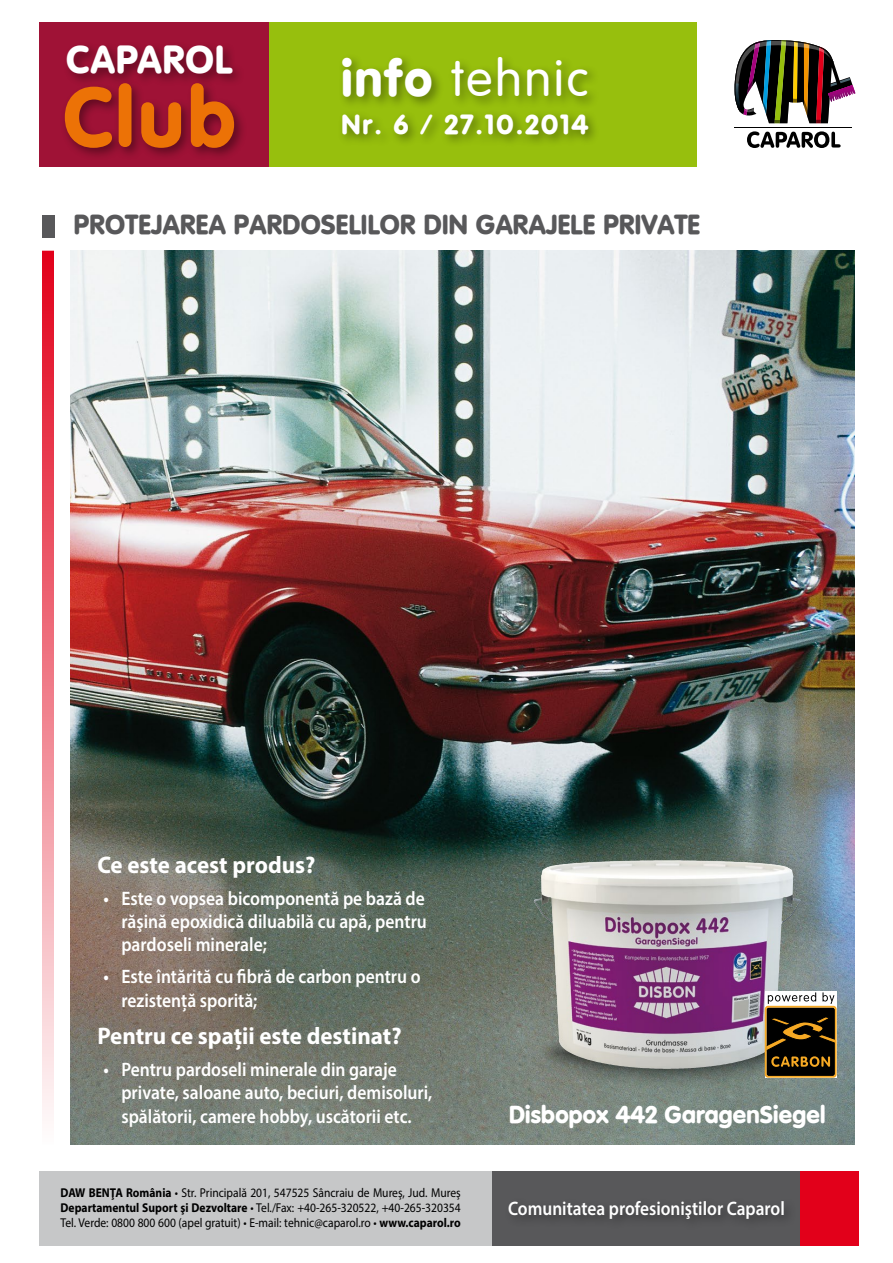
<style>
.page{position:relative;width:893px;height:1263px;background:#fff}
.page>*{position:absolute;margin:0;border:0;box-sizing:border-box;transform-origin:0 0}
.t1{font:82.2px "HS Rond Negre";color:#ec7206}
.t2{font:49.95px "HS Rond Albe";letter-spacing:.05em;color:#fff}
.t3{font:38.4px "HS Rond Negre";letter-spacing:.03em;color:#fff}
.t4{font:27.15px "HS Rond Negre";letter-spacing:.08em;color:#fff}
.t5{font:27px "HS Rond Negre";letter-spacing:.01em;color:#58585a}
.t6{font:700 24px "Myriad Pro";color:#fff;scale:.96 1}
.t7{font:24px "HS Rond Negre";letter-spacing:.01em;color:#fff}
.t8{font:600 19.5px/23.4px "Myriad Pro";color:#fff;scale:.9 1}
.t9{font:600 19.5px "Myriad Pro";color:#fff;scale:.89 1}
.t10{font:12.75px/15.3px "Myriad Pro";color:#000;text-align:justify;scale:.9 1}
.s1{font-family:"HS Rond Negre"}
.s2{font-weight:700}
</style>
<div class="page">
<svg style="left:42px;top:251px;width:12px;height:863px;background:#ef7a87"></svg>
<div style="left:39px;top:1171px;width:453px;height:75px;background:#c6c7c8"></div>
<div style="left:492px;top:1171px;width:308px;height:75px;background:#58585a"></div>
<div style="left:800px;top:1171px;width:59px;height:75px;background:#e2001a"></div>
<div style="left:504px;top:1197px;width:293px;height:35px;background:#545456"></div>
<div style="left:269px;top:23px;width:427px;height:144px;background:#97bf0d"></div>
<div style="left:39px;top:23px;width:230px;height:144px;background:#9f1236"></div>
<div style="left:63px;top:41px;width:182px;height:46px;background:#000;opacity:.4"></div>
<div style="left:60px;top:79px;width:188px;height:82px;background:#000;opacity:.4"></div>
<div style="left:338px;top:53px;width:262px;height:57px;background:#000;opacity:.4"></div>
<svg style="left:747px;top:131px;width:94px;height:17px"></svg>
<svg style="left:734px;top:41px;width:121px;height:82px"></svg>
<hr style="left:735px;top:127px;width:117px;height:1px;background:#000">
<div style="left:338px;top:109px;width:263px;height:39px;background:#000;opacity:.4"></div>
<img style="left:71px;top:251px;width:784px;height:893px">
<div style="left:42px;top:215px;width:12px;height:23px;background:#58585a"></div>
<svg style="left:537px;top:1014px;width:260px;height:78px;background:#978d96"></svg>
<img style="left:534px;top:860px;width:144px;height:116px">
<svg style="left:765px;top:992px;width:72px;height:86px;background:#55462c"></svg>
<h3 class="t3" style="left:66px;top:36px;width:167px">CAPAROL</h3>
<h1 class="t1" style="left:63px;top:67px;width:174px">Club</h1>
<h2 class="t2" style="left:341px;top:50px;width:249px"><span class="s1">info</span> tehnic</h2>
<h3 class="t4" style="left:341px;top:108px;width:248px">Nr. 6 / 27.10.2014</h3>
<h3 class="t5" style="left:74px;top:208px;width:628px">PROTEJAREA PARDOSELILOR DIN GARAJELE PRIVATE</h3>
<p class="t6" style="left:97px;top:849px;width:229px">Ce este acest produs?</p>
<p class="t8" style="left:121px;top:886px;width:341px;text-align:justify;text-indent:-18px">• Este o vopsea bicomponentă pe bază de răşină epoxidică diluabilă cu apă, pentru pardoseli minerale;</p>
<p class="t8" style="left:121px;top:964px;width:334px;text-indent:-18px">• Este întărită cu fibră de carbon pentru o rezistență sporită;</p>
<p class="t6" style="left:97px;top:1020px;width:318px">Pentru ce spații este destinat?</p>
<p class="t8" style="left:121px;top:1057px;width:347px;text-indent:-18px">• Pentru pardoseli minerale din garaje private, saloane auto, beciuri, demisoluri, spălătorii, camere hobby, uscătorii etc.</p>
<p class="t10" style="left:61px;top:1184px;width:446px"><span class="s2">DAW BENŢA România</span> • Str. Principală 201, 547525 Sâncraiu de Mureş, Jud. Mureş <span class="s2">Departamentul Suport şi Dezvoltare</span> • Tel./Fax: +40-265-320522, +40-265-320354<br>Tel. Verde: 0800 800 600 (apel gratuit) • E-mail: tehnic@caparol.ro • <span class="s2">www.caparol.ro</span></p>
<p class="t7" style="left:509px;top:1099px;width:318px">Disbopox 442 GaragenSiegel</p>
<p class="t9" style="left:508px;top:1196px;width:313px">Comunitatea profesioniştilor Caparol</p>
</div>
